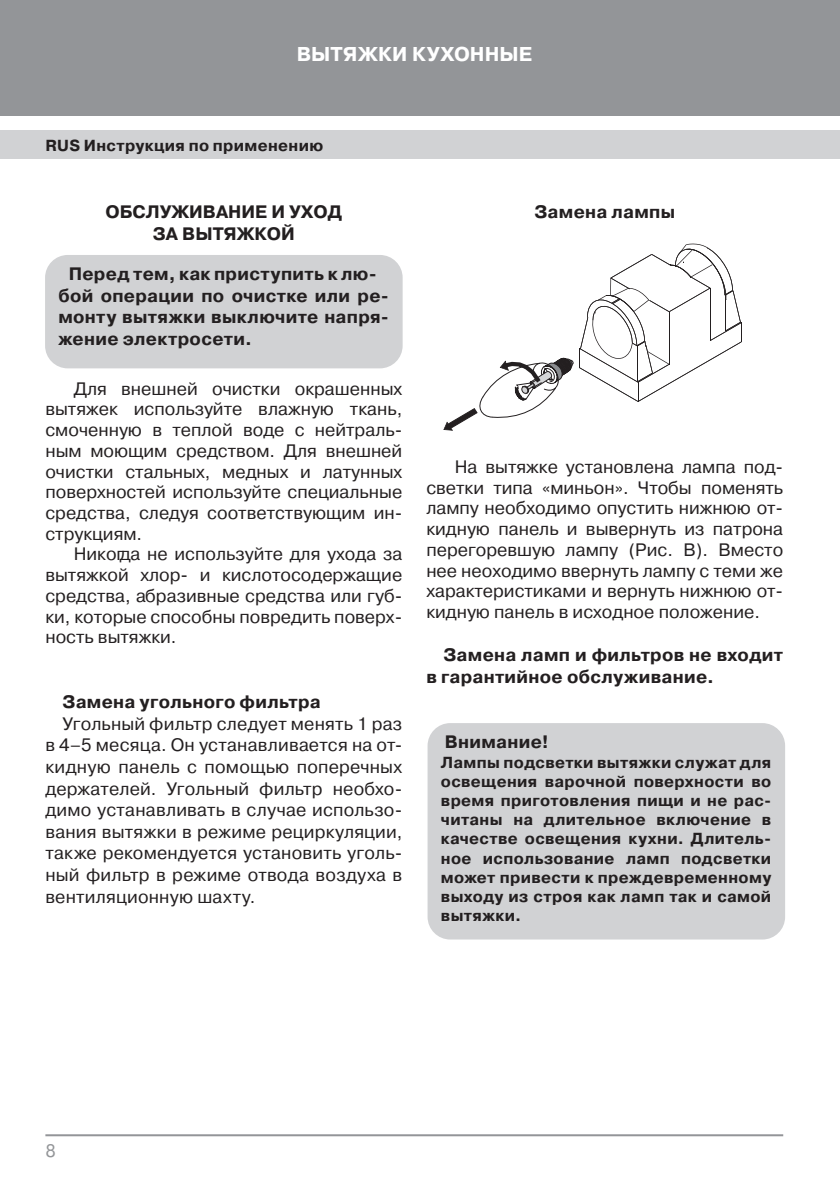
<style>
.page{position:relative;width:840px;height:1191px;background:#fff}
.page>*{position:absolute;margin:0;border:0;box-sizing:border-box;transform-origin:0 0}
.t1{font:700 20px "Pragmatica C";letter-spacing:.005em;color:#fff}
.t2{font:18px/20.6px "Pragmatica C";color:#231f20;text-align:justify}
.t3{font:700 18px/21.6px "Pragmatica C";letter-spacing:.015em;color:#231f20}
.t4{font:18px "Pragmatica C";color:#939598}
.t5{font:700 16px/19.2px "Pragmatica C";letter-spacing:.02em;color:#231f20;text-align:justify}
</style>
<div class="page">
<div style="left:0;top:0;width:839px;height:116px;background:#939598"></div>
<div style="left:0;top:130px;width:839px;height:29px;background:#d1d2d4"></div>
<hr style="left:45px;top:1134px;width:737px;height:2px;background:#939598">
<div style="left:45px;top:255px;width:357px;height:113px;background:#d1d2d4;border-radius:23px"></div>
<svg style="left:579px;top:244px;width:162px;height:158px"></svg>
<svg style="left:443px;top:357px;width:130px;height:74px"></svg>
<div style="left:427px;top:723px;width:357px;height:216px;background:#d1d2d4;border-radius:23px"></div>
<p class="t1" style="left:296px;top:43px;width:237px">ВЫТЯЖКИ КУХОННЫЕ</p>
<p class="t5" style="left:45px;top:136px;width:279px">RUS Инструкция по применению</p>
<p class="t3" style="left:105px;top:201px;width:238px;text-align:center">ОБСЛУЖИВАНИЕ И УХОД<br>ЗА ВЫТЯЖКОЙ</p>
<p class="t3" style="left:58px;top:263px;width:332px;text-indent:10px">Перед тем, как приступить к лю&shy;бой операции по очистке или ре&shy;монту вытяжки выключите напря&shy;жение электросети.</p>
<p class="t2" style="left:45px;top:378px;width:358px;text-indent:28px">Для внешней очистки окрашенных вытяжек используйте влажную ткань, смоченную в теплой воде с нейтраль&shy;ным моющим средством. Для внешней очистки стальных, медных и латунных поверхностей используйте специальные средства, следуя соответствующим ин&shy;струкциям.</p>
<p class="t2" style="left:45px;top:544px;width:358px;text-indent:28px">Никогда не используйте для ухода за вытяжкой хлор- и кислотосодержащие средства, абразивные средства или губ&shy;ки, которые способны повредить поверх&shy;ность вытяжки.</p>
<p class="t3" style="left:62px;top:691px;width:260px">Замена угольного фильтра</p>
<p class="t2" style="left:45px;top:713px;width:358px;line-height:21.6px;text-indent:17px">Угольный фильтр следует менять 1 раз в 4–5 месяца. Он устанавливается на от&shy;кидную панель с помощью поперечных держателей. Угольный фильтр необхо&shy;димо устанавливать в случае использо&shy;вания вытяжки в режиме рециркуляции, также рекомендуется установить уголь&shy;ный фильтр в режиме отвода воздуха в вентиляционную шахту.</p>
<p class="t3" style="left:534px;top:201px;width:142px">Замена лампы</p>
<p class="t2" style="left:426px;top:456px;width:358px;text-indent:28px">На вытяжке установлена лампа под&shy;светки типа «миньон». Чтобы поменять лампу необходимо опустить нижнюю от&shy;кидную панель и вывернуть из патрона перегоревшую лампу (Рис. В). Вместо нее неоходимо ввернуть лампу с теми же характеристиками и вернуть нижнюю от&shy;кидную панель в исходное положение.</p>
<p class="t3" style="left:426px;top:644px;width:358px;text-indent:17px">Замена ламп и фильтров не входит в гарантийное обслуживание.</p>
<p class="t3" style="left:444px;top:731px;width:105px">Внимание!</p>
<p class="t5" style="left:440px;top:752px;width:332px">Лампы подсветки вытяжки служат для освещения варочной поверхности во время приготовления пищи и не рас&shy;читаны на длительное включение в качестве освещения кухни. Длитель&shy;ное использование ламп подсветки может привести к преждевременному выходу из строя как ламп так и самой вытяжки.</p>
<p class="t4" style="left:45px;top:1140px;width:12px">8</p>
</div>
